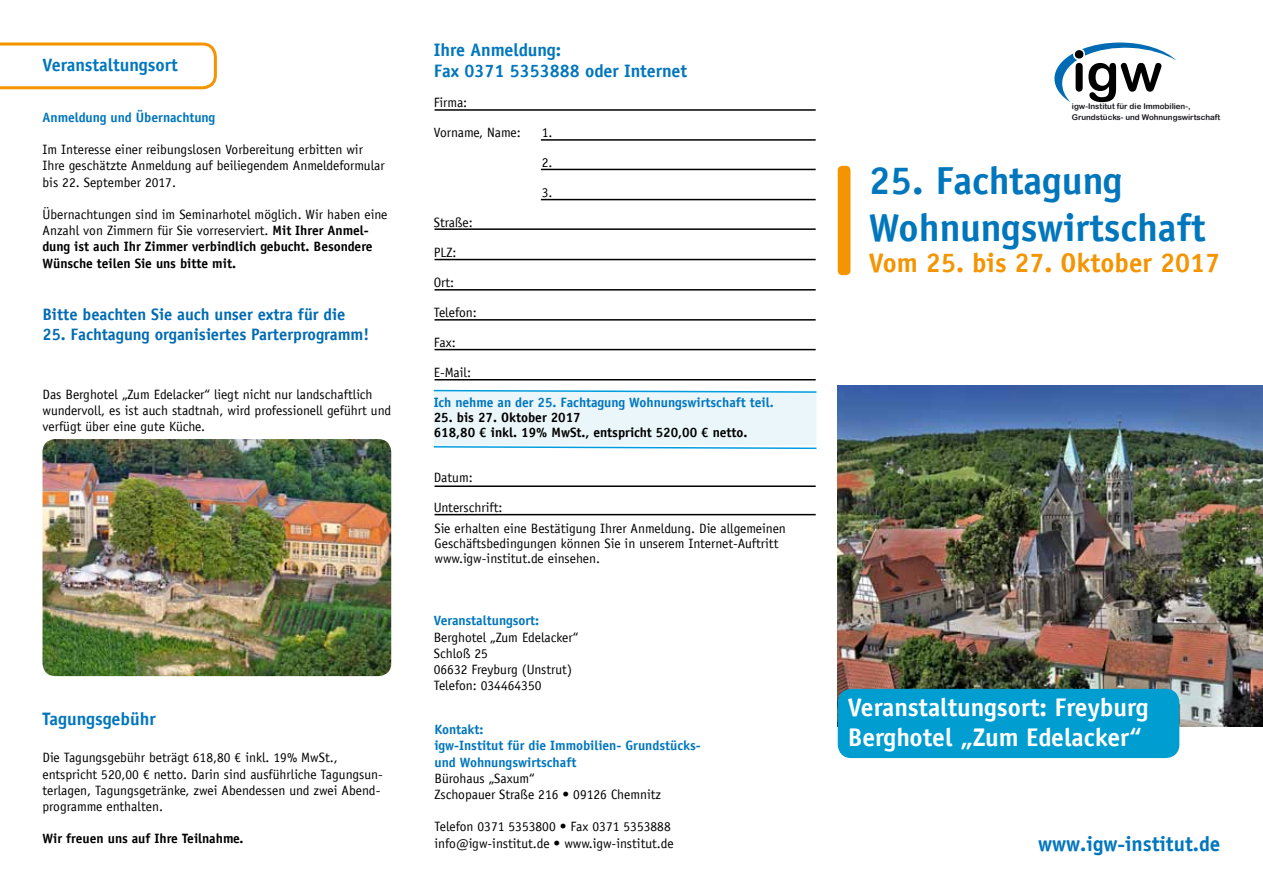
<style>
.page{position:relative;width:1263px;height:893px;background:#fff}
.page>*{position:absolute;margin:0;border:0;box-sizing:border-box;transform-origin:0 0}
.t1{font:700 39px/46.8px "Officina Sans LT";color:#0076bd}
.t2{font:700 27px "Officina Sans LT";color:#f39400}
.t3{font:700 25.5px/30.6px "Officina Sans LT";color:#fff}
.t4{font:700 21px "Officina Sans CTT";color:#0076bd}
.t5{font:700 18px/21px "Officina Sans LT";color:#0076bd}
.t6{font:700 16.5px "Officina Sans LT";color:#006bb3}
.t7{font:13.5px/16.2px "Officina Sans LT";color:#000}
.t8{font:700 13.5px/16.2px "Officina Sans LT";color:#000}
.t9{font:700 13.5px/16.2px "Officina Sans LT";color:#0076bd}
.t10{font:13.5px "Officina Sans LT";letter-spacing:-.02em;color:#000}
.t11{font:7.95px/10.2px "Arial Rounded MT Bold";color:#1a171c}
.s1{font-weight:400}
</style>
<div class="page">
<div style="left:838px;top:166px;width:12px;height:109px;background:#f39400;border-radius:5px"></div>
<hr style="left:434px;top:109px;width:382px;height:2px;background:#000">
<hr style="left:434px;top:228px;width:382px;height:2px;background:#000">
<hr style="left:434px;top:259px;width:382px;height:1px;background:#000">
<hr style="left:434px;top:289px;width:382px;height:2px;background:#000">
<hr style="left:434px;top:319px;width:382px;height:2px;background:#000">
<hr style="left:434px;top:349px;width:382px;height:1px;background:#000">
<hr style="left:434px;top:379px;width:382px;height:1px;background:#000">
<div style="left:434px;top:391px;width:382px;height:54px;background:#ebf6fb"></div>
<hr style="left:434px;top:485px;width:382px;height:2px;background:#000">
<hr style="left:434px;top:514px;width:382px;height:1px;background:#000">
<hr style="left:541px;top:139px;width:275px;height:2px;background:#000">
<hr style="left:541px;top:169px;width:275px;height:1px;background:#000">
<hr style="left:541px;top:199px;width:275px;height:1px;background:#000">
<svg style="left:0;top:43px;width:217px;height:46px"></svg>
<img style="left:43px;top:439px;width:348px;height:237px">
<svg style="left:433px;top:389px;width:384px;height:5px"></svg>
<svg style="left:433px;top:446px;width:384px;height:4px"></svg>
<img style="left:838px;top:386px;width:425px;height:340px">
<div style="left:838px;top:690px;width:340px;height:67px;background:#009dd1;border-radius:13px"></div>
<div style="left:838px;top:689px;width:341px;height:69px;border:2px solid #009dd1;border-radius:13px"></div>
<svg style="left:1054px;top:43px;width:122px;height:59px"></svg>
<h3 class="t5" style="left:43px;top:55px;width:137px">Veranstaltungsort</h3>
<p class="t9" style="left:43px;top:109px;width:174px">Anmeldung und Übernachtung</p>
<p class="t7" style="left:43px;top:142px;width:344px">Im Interesse einer reibungslosen Vorbereitung erbitten wir<br>Ihre geschätzte Anmeldung auf beiliegendem Anmeldeformular bis 22. September 2017.</p>
<p class="t8" style="left:43px;top:206px;width:346px"><span class="s1">Übernachtungen sind im Seminarhotel möglich. Wir haben eine Anzahl von Zimmern für Sie vorreserviert.</span> Mit Ihrer Anmel&shy;dung ist auch Ihr Zimmer verbindlich gebucht. Besondere Wünsche teilen Sie uns bitte mit.</p>
<p class="t6" style="left:43px;top:304px;width:304px">Bitte beachten Sie auch unser extra für die</p>
<p class="t6" style="left:43px;top:324px;width:328px">25. Fachtagung organisiertes Parterprogramm!</p>
<p class="t7" style="left:43px;top:386px;width:350px">Das Berghotel „Zum Edelacker“ liegt nicht nur landschaftlich wundervoll, es ist auch stadtnah, wird professionell geführt und verfügt über eine gute Küche.</p>
<h3 class="t5" style="left:434px;top:39px;width:255px">Ihre Anmeldung:<br>Fax 0371 5353888 oder Internet</h3>
<p class="t7" style="left:434px;top:94px;width:35px">Firma:</p>
<p class="t10" style="left:434px;top:124px;width:89px">Vorname, Name:</p>
<p class="t7" style="left:542px;top:124px;width:12px">1.</p>
<p class="t7" style="left:542px;top:154px;width:12px">2.</p>
<p class="t7" style="left:542px;top:184px;width:12px">3.</p>
<p class="t7" style="left:434px;top:214px;width:41px">Straße:</p>
<p class="t7" style="left:434px;top:244px;width:24px">PLZ:</p>
<p class="t7" style="left:434px;top:274px;width:22px">Ort:</p>
<p class="t7" style="left:434px;top:304px;width:45px">Telefon:</p>
<p class="t7" style="left:434px;top:334px;width:23px">Fax:</p>
<p class="t7" style="left:434px;top:364px;width:39px">E-Mail:</p>
<p class="t9" style="left:434px;top:394px;width:342px">Ich nehme an der 25. Fachtagung Wohnungswirtschaft teil.</p>
<p class="t8" style="left:434px;top:409px;width:315px;line-height:15px">25. bis 27. Oktober 2017<br>618,80 € inkl. 19% MwSt., entspricht 520,00 € netto.</p>
<p class="t7" style="left:434px;top:469px;width:41px">Datum:</p>
<p class="t7" style="left:434px;top:496px;width:354px;line-height:21px">Unterschrift:<br>Sie erhalten eine Bestätigung Ihrer Anmeldung. Die allgemeinen</p>
<p class="t7" style="left:434px;top:535px;width:345px;line-height:15px">Geschäftsbedingungen können Sie in unserem Internet-Auftritt www.igw-institut.de einsehen.</p>
<p class="t9" style="left:434px;top:612px;width:107px">Veranstaltungsort:</p>
<p class="t7" style="left:434px;top:629px;width:146px">Berghotel „Zum Edelacker“<br>Schloß 25<br>06632 Freyburg (Unstrut)<br>Telefon: 034464350</p>
<p class="t11" style="left:1072px;top:101px;width:150px">igw-Institut für die Immobilien-,<br>Grundstücks- und Wohnungswirtschaft</p>
<h1 class="t1" style="left:869px;top:157px;width:338px">25. Fachtagung<br>Wohnungswirtschaft</h1>
<h2 class="t2" style="left:869px;top:246px;width:353px">Vom 25. bis 27. Oktober 2017</h2>
<h3 class="t3" style="left:848px;top:692px;width:302px">Veranstaltungsort: Freyburg<br>Berghotel „Zum Edelacker“</h3>
<h3 class="t5" style="left:43px;top:708px;width:115px">Tagungsgebühr</h3>
<p class="t7" style="left:43px;top:750px;width:342px">Die Tagungsgebühr beträgt 618,80 € inkl. 19% MwSt., entspricht 520,00 € netto. Darin sind ausführliche Tagungsun&shy;terlagen, Tagungsgetränke, zwei Abendessen und zwei Abend&shy;programme enthalten.</p>
<p class="t8" style="left:43px;top:830px;width:203px">Wir freuen uns auf Ihre Teilnahme.</p>
<h3 class="t4" style="left:1038px;top:832px;width:184px">www.igw-institut.de</h3>
<p class="t9" style="left:434px;top:721px;width:268px">Kontakt:<br>igw-Institut für die Immobilien- Grundstücks&shy;und Wohnungswirtschaft</p>
<p class="t7" style="left:434px;top:770px;width:228px">Bürohaus „Saxum“<br>Zschopauer Straße 216 • 09126 Chemnitz</p>
<p class="t7" style="left:434px;top:819px;width:241px">Telefon 0371 5353800 • Fax 0371 5353888 info@igw-institut.de • www.igw-institut.de</p>
</div>
